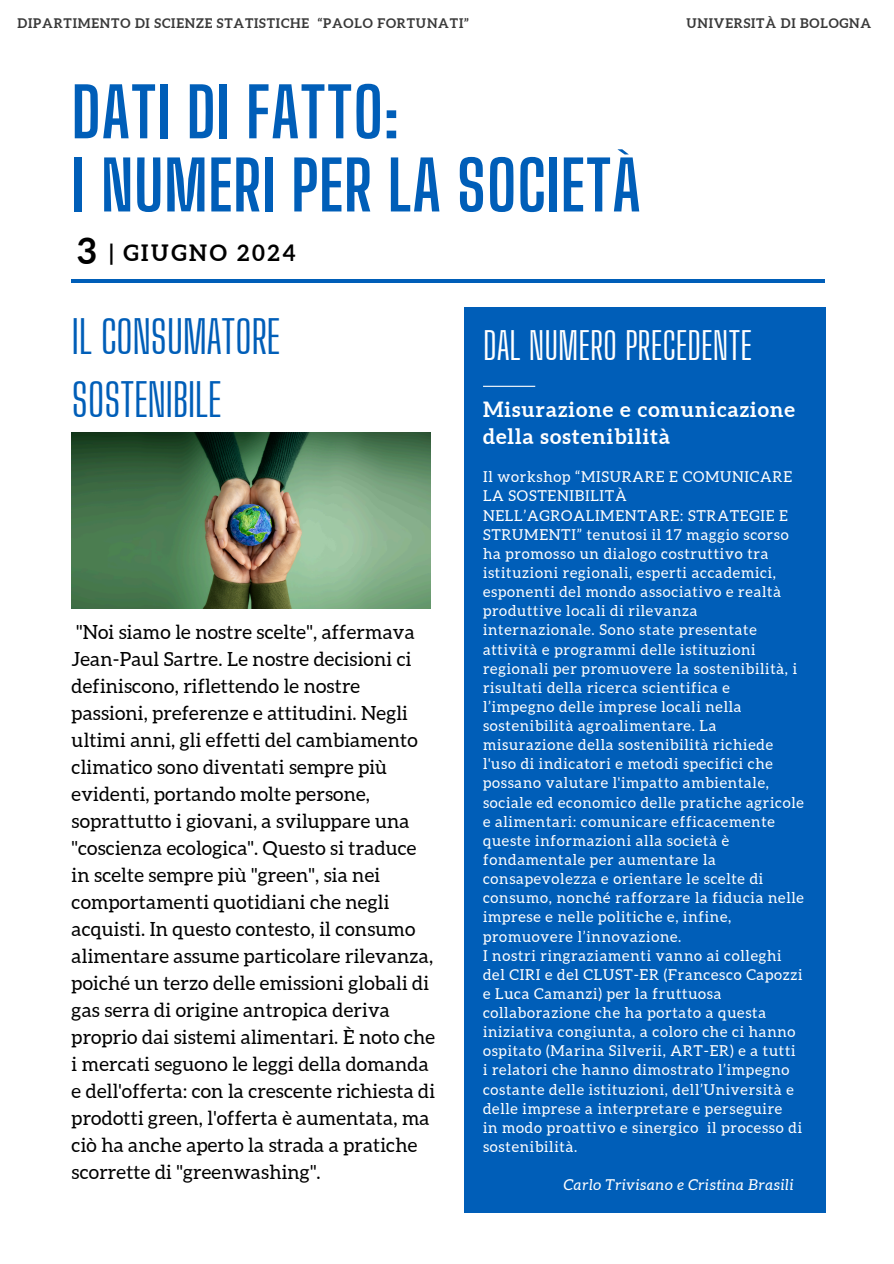
<style>
.page{position:relative;width:894px;height:1264px;background:#fff}
.page>*{position:absolute;margin:0;border:0;box-sizing:border-box;transform-origin:0 0}
.t1{font:700 67.5px/73.2px "Big Shoulders Display";letter-spacing:.01em;color:#005eb8}
.t2{font:45px/63px "Big Shoulders Display";letter-spacing:-.015em;color:#005eb8}
.t3{font:37.5px "Big Shoulders Display";color:#fff}
.t4{font:700 36px "Aleo";color:#000}
.t5{font:700 22.5px "Aleo";letter-spacing:.115em;color:#000}
.t6{font:700 21px/27px "Aleo";letter-spacing:.05em;color:#fff}
.t7{font:19.5px/27px "Aleo";letter-spacing:.01em;color:#000}
.t8{font:15px/19.2px "Aleo";letter-spacing:.05em;color:#fff}
.t9{font:italic 15px "Aleo";letter-spacing:.05em;color:#fff}
.t10{font:700 13.2px "Aleo";letter-spacing:.06em;color:#393939}
</style>
<div class="page">
<hr style="left:72px;top:279px;width:752px;height:4px;background:#005eb8">
<div style="left:464px;top:307px;width:361px;height:905px;background:#005eb8"></div>
<hr style="left:483px;top:386px;width:52px;height:1px;background:#fff">
<img style="left:72px;top:433px;width:358px;height:175px">
<h4 class="t10" style="left:18px;top:16px;width:452px">DIPARTIMENTO DI SCIENZE STATISTICHE “PAOLO FORTUNATI”</h4>
<p class="t1" style="left:72px;top:76px;width:570px">DATI DI FATTO:<br>I NUMERI PER LA SOCIETÀ</p>
<p class="t4" style="left:77px;top:230px;width:21px">3</p>
<p class="t5" style="left:110px;top:240px;width:187px">| GIUGNO 2024</p>
<p class="t10" style="left:686px;top:16px;width:186px">UNIVERSITÀ DI BOLOGNA</p>
<h1 class="t2" style="left:72px;top:305px;width:210px">IL CONSUMATORE<br>SOSTENIBILE</h1>
<h5 class="t7" style="left:72px;top:618px;width:365px">"Noi siamo le nostre scelte", affermava Jean-Paul Sartre. Le nostre decisioni ci definiscono, riflettendo le nostre passioni, preferenze e attitudini. Negli ultimi anni, gli effetti del cambiamento climatico sono diventati sempre più evidenti, portando molte persone, soprattutto i giovani, a sviluppare una "coscienza ecologica". Questo si traduce in scelte sempre più "green", sia nei comportamenti quotidiani che negli acquisti. In questo contesto, il consumo alimentare assume particolare rilevanza, poiché un terzo delle emissioni globali di gas serra di origine antropica deriva proprio dai sistemi alimentari. È noto che i mercati seguono le leggi della domanda e dell'offerta: con la crescente richiesta di prodotti green, l'offerta è aumentata, ma ciò ha anche aperto la strada a pratiche scorrette di "greenwashing".</h5>
<p class="t3" style="left:483px;top:323px;width:270px">DAL NUMERO PRECEDENTE</p>
<h6 class="t6" style="left:483px;top:395px;width:313px">Misurazione e comunicazione della sostenibilità</h6>
<p class="t8" style="left:483px;top:467px;width:322px">Il workshop “MISURARE E COMUNICARE LA SOSTENIBILITÀ NELL’AGROALIMENTARE: STRATEGIE E STRUMENTI” tenutosi il 17 maggio scorso ha promosso un dialogo costruttivo tra istituzioni regionali, esperti accademici, esponenti del mondo associativo e realtà produttive locali di rilevanza internazionale. Sono state presentate attività e programmi delle istituzioni regionali per promuovere la sostenibilità, i risultati della ricerca scientifica e l’impegno delle imprese locali nella sostenibilità agroalimentare. La misurazione della sostenibilità richiede l'uso di indicatori e metodi specifici che possano valutare l'impatto ambientale, sociale ed economico delle pratiche agricole e alimentari: comunicare efficacemente queste informazioni alla società è fondamentale per aumentare la consapevolezza e orientare le scelte di consumo, nonché rafforzare la fiducia nelle imprese e nelle politiche e, infine, promuovere l’innovazione.</p>
<h2 class="t8" style="left:483px;top:945px;width:321px">I nostri ringraziamenti vanno ai colleghi del CIRI e del CLUST-ER (Francesco Capozzi e Luca Camanzi) per la fruttuosa collaborazione che ha portato a questa iniziativa congiunta, a coloro che ci hanno ospitato (Marina Silverii, ART-ER) e a tutti i relatori che hanno dimostrato l’impegno costante delle istituzioni, dell’Università e delle imprese a interpretare e perseguire<br>in modo proattivo e sinergico il processo di sostenibilità.</h2>
<p class="t9" style="left:563px;top:1176px;width:231px">Carlo Trivisano e Cristina Brasili</p>
</div>
